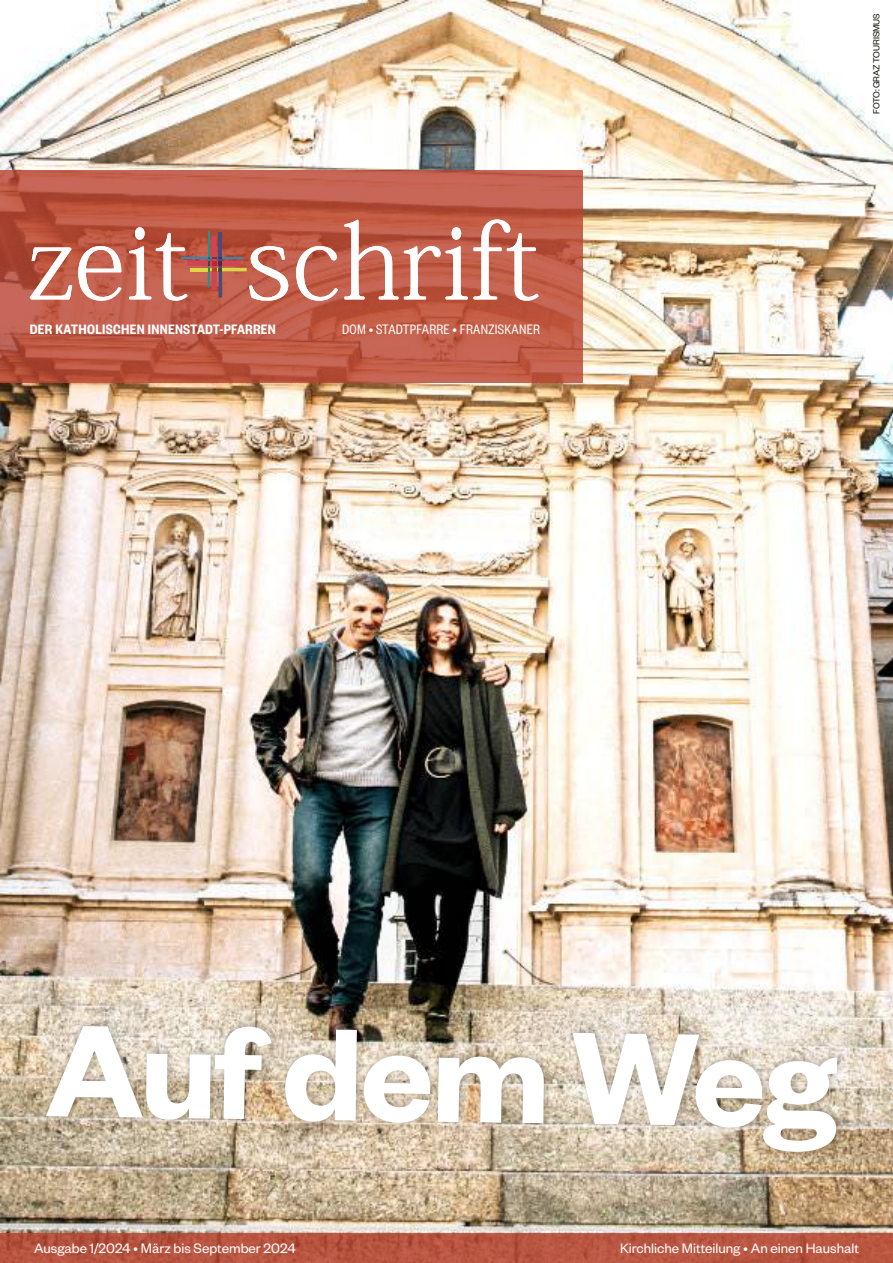
<style>
.page{position:relative;width:893px;height:1263px;background:#fff}
.page>*{position:absolute;margin:0;border:0;box-sizing:border-box;transform-origin:0 0}
.t1{font:600 144px "Founders Grotesk";color:#fff}
.t2{font:15px "Founders Grotesk";color:#fff}
.t3{font:600 15px "Founders Grotesk Cond";letter-spacing:.02em;color:#fff}
.t4{font:15px "Founders Grotesk Cond";letter-spacing:.02em;color:#fff}
.t5{font:9.75px "Founders Grotesk";letter-spacing:-.01em;color:#12120c}
</style>
<div class="page">
<img style="left:0;top:0;width:893px;height:1233px">
<div style="left:0;top:170px;width:583px;height:213px;background:#ba4230;opacity:.8"></div>
<div style="left:0;top:1233px;width:893px;height:30px;background:#ba4230;opacity:.8"></div>
<hr style="left:222px;top:268px;width:24px;height:3px;background:#e0d447">
<hr style="left:222px;top:257px;width:21px;height:2px;background:#288dc4">
<svg style="left:30px;top:244px;width:92px;height:57px"></svg>
<svg style="left:249px;top:219px;width:149px;height:82px"></svg>
<svg style="left:404px;top:219px;width:135px;height:82px"></svg>
<div style="left:452px;top:227px;width:9px;height:13px;background:#fff;border-radius:50%"></div>
<svg style="left:129px;top:227px;width:112px;height:74px"></svg>
<svg style="left:824px;top:34px;width:35px;height:35px"></svg>
<img style="left:41px;top:1017px;width:804px;height:140px">
<p class="t3" style="left:30px;top:319px;width:248px">DER KATHOLISCHEN INNENSTADT-PFARREN</p>
<p class="t4" style="left:342px;top:319px;width:199px">DOM • STADTPFARRE • FRANZISKANER</p>
<p class="t5" style="left:870px;top:114px;width:102px;rotate:-90deg">FOTO: GRAZ TOURISMUS</p>
<p class="t1" style="left:48px;top:977px;width:792px;rotate:1deg">Auf dem Weg</p>
<p class="t2" style="left:34px;top:1238px;width:263px">Ausgabe 1/2024 • März bis September 2024</p>
<p class="t2" style="left:620px;top:1238px;width:240px">Kirchliche Mitteilung • An einen Haushalt</p>
</div>
